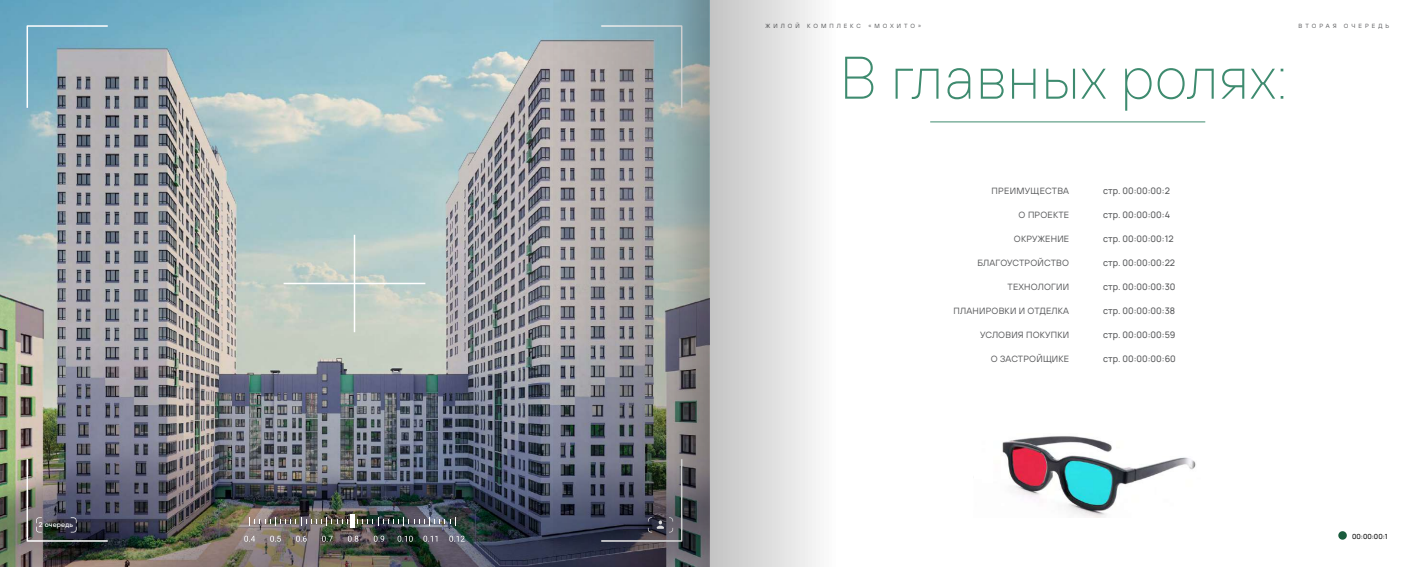
<style>
.page{position:relative;width:1418px;height:567px;background:#fff}
.page>*{position:absolute;margin:0;border:0;box-sizing:border-box;transform-origin:0 0}
.t1{font:100 60px "TT Hoves";color:#3e8b6f}
.t2{font:200 9px "Manrope";color:#58595b}
.t3{font:9px "TT Hoves";letter-spacing:.02em;color:#58595b}
.t4{font:200 7px "Manrope";color:#000}
.t5{font:500 7px "TT Hoves";letter-spacing:.02em;color:#fff}
.t6{font:6px "TT Hoves";letter-spacing:.5em;color:#58595b}
</style>
<div class="page">
<img style="left:0;top:0;width:457px;height:567px">
<svg style="left:26px;top:25px;width:83px;height:84px"></svg>
<hr style="left:354px;top:235px;width:1px;height:97px;background:#fff">
<hr style="left:283px;top:283px;width:142px;height:1px;background:#fff">
<hr style="left:350px;top:514px;width:4px;height:14px;background:#fff">
<svg style="left:357px;top:517px;width:99px;height:9px"></svg>
<svg style="left:249px;top:517px;width:99px;height:9px"></svg>
<svg style="left:348px;top:536px;width:10px;height:6px"></svg>
<svg style="left:374px;top:536px;width:10px;height:6px"></svg>
<svg style="left:397px;top:536px;width:16px;height:6px"></svg>
<svg style="left:423px;top:536px;width:14px;height:6px"></svg>
<svg style="left:449px;top:536px;width:8px;height:6px"></svg>
<svg style="left:322px;top:536px;width:10px;height:6px"></svg>
<svg style="left:296px;top:536px;width:11px;height:6px"></svg>
<svg style="left:270px;top:536px;width:11px;height:6px"></svg>
<svg style="left:244px;top:536px;width:11px;height:6px"></svg>
<img style="left:26px;top:458px;width:83px;height:84px">
<img style="left:1002px;top:436px;width:194px;height:81px">
<hr style="left:930px;top:121px;width:275px;height:1px;background:#3e8b6f">
<div style="left:1338px;top:531px;width:8px;height:9px;background:#1a5c3d;border-radius:50%"></div>
<svg style="left:457px;top:0;width:194px;height:567px"></svg>
<svg style="left:651px;top:0;width:58px;height:567px"></svg>
<svg style="left:709px;top:0;width:252px;height:567px"></svg>
<p class="t5" style="left:39px;top:520px;width:36px">2 очередь</p>
<p class="t6" style="left:765px;top:23px;width:157px">ЖИЛОЙ КОМПЛЕКС «МОХИТО»</p>
<p class="t6" style="left:1298px;top:23px;width:92px">ВТОРАЯ ОЧЕРЕДЬ</p>
<h1 class="t1" style="left:839px;top:40px;width:450px">В главных ролях:</h1>
<p class="t3" style="left:991px;top:185px;width:79px">ПРЕИМУЩЕСТВА</p>
<p class="t3" style="left:1018px;top:209px;width:52px">О ПРОЕКТЕ</p>
<p class="t3" style="left:1013px;top:233px;width:57px">ОКРУЖЕНИЕ</p>
<p class="t3" style="left:977px;top:257px;width:93px">БЛАГОУСТРОЙСТВО</p>
<p class="t3" style="left:1007px;top:281px;width:63px">ТЕХНОЛОГИИ</p>
<p class="t3" style="left:953px;top:305px;width:117px">ПЛАНИРОВКИ И ОТДЕЛКА</p>
<p class="t3" style="left:980px;top:329px;width:91px">УСЛОВИЯ ПОКУПКИ</p>
<p class="t3" style="left:990px;top:353px;width:80px">О ЗАСТРОЙЩИКЕ</p>
<p class="t2" style="left:1103px;top:184px;width:68px">стр. 00:00:00:2</p>
<p class="t2" style="left:1103px;top:208px;width:68px">стр. 00:00:00:4</p>
<p class="t2" style="left:1103px;top:232px;width:72px">стр. 00:00:00:12</p>
<p class="t2" style="left:1103px;top:256px;width:73px">стр. 00:00:00:22</p>
<p class="t2" style="left:1103px;top:280px;width:74px">стр. 00:00:00:30</p>
<p class="t2" style="left:1103px;top:304px;width:73px">стр. 00:00:00:38</p>
<p class="t2" style="left:1103px;top:328px;width:74px">стр. 00:00:00:59</p>
<p class="t2" style="left:1103px;top:352px;width:74px">стр. 00:00:00:60</p>
<p class="t4" style="left:1351px;top:531px;width:37px">00:00:00:1</p>
</div>
